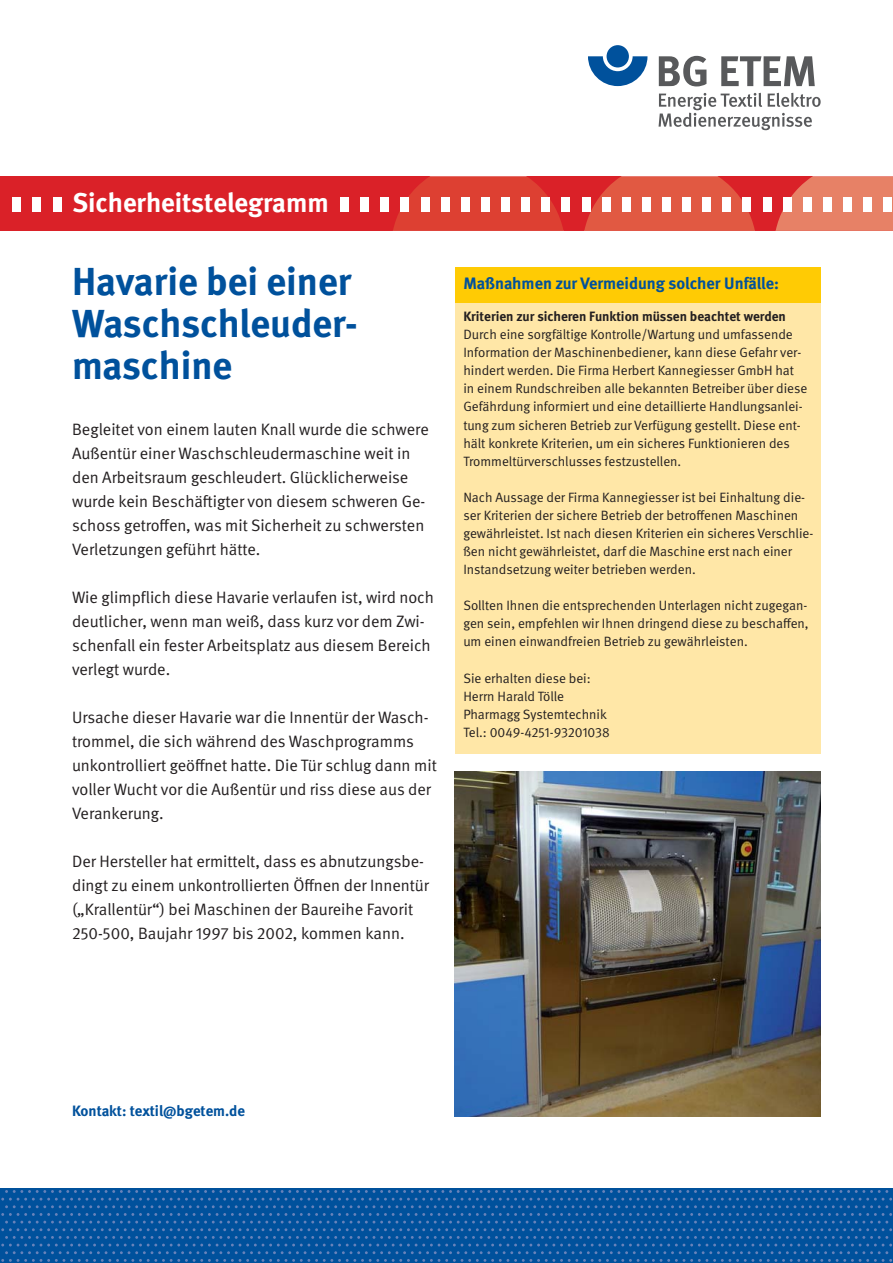
<style>
.page{position:relative;width:893px;height:1263px;background:#fff}
.page>*{position:absolute;margin:0;border:0;box-sizing:border-box;transform-origin:0 0}
.t1{font:700 39px/42px "DGUV Meta";color:#00519c}
.t2{font:700 27px "DGUV Meta";color:#fff}
.t3{font:16.5px/24px "DGUV Meta";color:#231f20}
.t4{font:700 16.5px "DGUV Meta";color:#00519c}
.t5{font:700 15px "DGUV Meta";color:#00519c}
.t6{font:13.5px/18.1px "DGUV Meta";color:#231f20}
.t7{font:700 13.5px "DGUV Meta";color:#231f20}
</style>
<div class="page">
<div style="left:0;top:177px;width:892px;height:54px;background:#da2128"></div>
<svg style="left:588px;top:56px;width:59px;height:30px"></svg>
<div style="left:606px;top:45px;width:23px;height:22px;background:#00519c;border-radius:50%"></div>
<svg style="left:659px;top:56px;width:47px;height:30px"></svg>
<svg style="left:721px;top:56px;width:94px;height:30px"></svg>
<svg style="left:658px;top:93px;width:162px;height:37px"></svg>
<svg style="left:774px;top:176px;width:118px;height:160px"></svg>
<svg style="left:582px;top:176px;width:175px;height:55px"></svg>
<svg style="left:391px;top:176px;width:174px;height:55px"></svg>
<div style="left:13px;top:197px;width:8px;height:15px;background:#fff"></div>
<div style="left:33px;top:197px;width:8px;height:15px;background:#fff"></div>
<div style="left:53px;top:197px;width:8px;height:15px;background:#fff"></div>
<div style="left:340px;top:197px;width:9px;height:15px;background:#fff"></div>
<div style="left:360px;top:197px;width:9px;height:15px;background:#fff"></div>
<div style="left:381px;top:197px;width:8px;height:15px;background:#fff"></div>
<div style="left:401px;top:197px;width:8px;height:15px;background:#fff"></div>
<div style="left:421px;top:197px;width:8px;height:15px;background:#fff"></div>
<div style="left:441px;top:197px;width:8px;height:15px;background:#fff"></div>
<div style="left:461px;top:197px;width:9px;height:15px;background:#fff"></div>
<div style="left:481px;top:197px;width:9px;height:15px;background:#fff"></div>
<div style="left:501px;top:197px;width:9px;height:15px;background:#fff"></div>
<div style="left:521px;top:197px;width:9px;height:15px;background:#fff"></div>
<div style="left:541px;top:197px;width:9px;height:15px;background:#fff"></div>
<div style="left:562px;top:197px;width:8px;height:15px;background:#fff"></div>
<div style="left:582px;top:197px;width:8px;height:15px;background:#fff"></div>
<div style="left:602px;top:197px;width:8px;height:15px;background:#fff"></div>
<div style="left:622px;top:197px;width:8px;height:15px;background:#fff"></div>
<div style="left:642px;top:197px;width:9px;height:15px;background:#fff"></div>
<div style="left:662px;top:197px;width:9px;height:15px;background:#fff"></div>
<div style="left:682px;top:197px;width:9px;height:15px;background:#fff"></div>
<div style="left:702px;top:197px;width:9px;height:15px;background:#fff"></div>
<div style="left:722px;top:197px;width:9px;height:15px;background:#fff"></div>
<div style="left:743px;top:197px;width:8px;height:15px;background:#fff"></div>
<div style="left:763px;top:197px;width:8px;height:15px;background:#fff"></div>
<div style="left:783px;top:197px;width:8px;height:15px;background:#fff"></div>
<div style="left:803px;top:197px;width:8px;height:15px;background:#fff"></div>
<div style="left:823px;top:197px;width:9px;height:15px;background:#fff"></div>
<div style="left:843px;top:197px;width:9px;height:15px;background:#fff"></div>
<div style="left:863px;top:197px;width:9px;height:15px;background:#fff"></div>
<div style="left:883px;top:197px;width:9px;height:15px;background:#fff"></div>
<div style="left:455px;top:303px;width:365px;height:451px;background:#ffe7a7"></div>
<div style="left:455px;top:267px;width:365px;height:36px;background:#ffcb04"></div>
<img style="left:455px;top:772px;width:365px;height:345px">
<svg style="left:0;top:1190px;width:893px;height:73px;background:#0b569f"></svg>
<h2 class="t2" style="left:72px;top:192px;width:258px">Sicherheitstelegramm</h2>
<h1 class="t1" style="left:72px;top:264px;width:287px">Havarie bei einer<br>Waschschleuder&shy;maschine</h1>
<p class="t3" style="left:72px;top:419px;width:358px">Begleitet von einem lauten Knall wurde die schwere Außentür einer Waschschleudermaschine weit in den Arbeitsraum geschleudert. Glücklicherweise wurde kein Beschäftigter von diesem schweren Ge&shy;schoss getroffen, was mit Sicherheit zu schwersten Verletzungen geführt hätte.</p>
<p class="t3" style="left:72px;top:587px;width:363px">Wie glimpflich diese Havarie verlaufen ist, wird noch deutlicher, wenn man weiß, dass kurz vor dem Zwi&shy;schenfall ein fester Arbeitsplatz aus diesem Bereich verlegt wurde.</p>
<p class="t3" style="left:72px;top:707px;width:366px">Ursache dieser Havarie war die Innentür der Wasch&shy;trommel, die sich während des Waschprogramms unkontrolliert geöffnet hatte. Die Tür schlug dann mit voller Wucht vor die Außentür und riss diese aus der Verankerung.</p>
<p class="t3" style="left:72px;top:851px;width:358px">Der Hersteller hat ermittelt, dass es abnutzungsbe&shy;dingt zu einem unkontrollierten Öffnen der Innentür („Krallentür“) bei Maschinen der Baureihe Favorit 250-500, Baujahr 1997 bis 2002, kommen kann.</p>
<p class="t4" style="left:463px;top:277px;width:317px">Maßnahmen zur Vermeidung solcher Unfälle:</p>
<p class="t7" style="left:463px;top:311px;width:324px">Kriterien zur sicheren Funktion müssen beachtet werden</p>
<p class="t6" style="left:463px;top:326px;width:346px">Durch eine sorgfältige Kontrolle/Wartung und umfassende Information der Maschinenbediener, kann diese Gefahr ver&shy;hindert werden. Die Firma Herbert Kannegiesser GmbH hat in einem Rundschreiben alle bekannten Betreiber über diese Gefährdung informiert und eine detaillierte Handlungsanlei&shy;tung zum sicheren Betrieb zur Verfügung gestellt. Diese ent&shy;hält konkrete Kriterien, um ein sicheres Funktionieren des Trommeltürverschlusses festzustellen.</p>
<p class="t6" style="left:463px;top:489px;width:352px">Nach Aussage der Firma Kannegiesser ist bei Einhaltung die&shy;ser Kriterien der sichere Betrieb der betroffenen Maschinen gewährleistet. Ist nach diesen Kriterien ein sicheres Verschlie&shy;ßen nicht gewährleistet, darf die Maschine erst nach einer Instandsetzung weiter betrieben werden.</p>
<p class="t6" style="left:463px;top:598px;width:347px;text-align:justify">Sollten Ihnen die entsprechenden Unterlagen nicht zugegan&shy;gen sein, empfehlen wir Ihnen dringend diese zu beschaffen, um einen einwandfreien Betrieb zu gewährleisten.</p>
<p class="t6" style="left:463px;top:670px;width:148px">Sie erhalten diese bei:<br>Herrn Harald Tölle<br>Pharmagg Systemtechnik<br>Tel.: 0049-4251-93201038</p>
<p class="t5" style="left:72px;top:1105px;width:175px">Kontakt: textil@bgetem.de</p>
</div>
